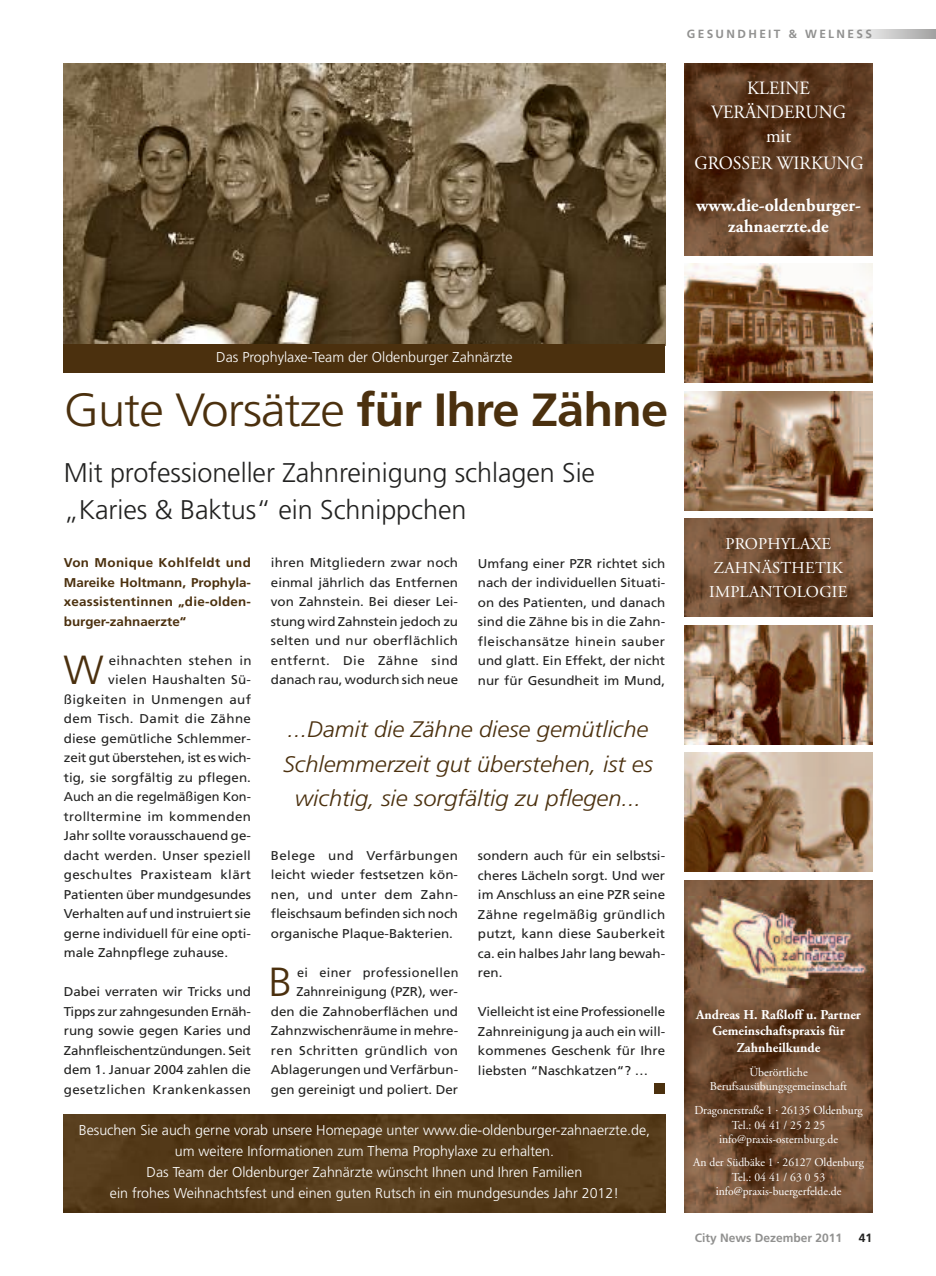
<style>
.page{position:relative;width:936px;height:1276px;background:#fff}
.page>*{position:absolute;margin:0;border:0;box-sizing:border-box;transform-origin:0 0}
.t1{font:300 46.5px "Frutiger";letter-spacing:-.02em;color:#4b300e;scale:1.05 1}
.t2{font:300 40.65px "Frutiger";color:#4b300e;scale:1.05 1}
.t3{font:300 27px/37.5px "Frutiger";color:#222221}
.t4{font:italic 300 22.5px/34.5px "Frutiger";color:#4b300e;text-align:center;scale:1.05 1}
.t5{font:19.5px "Adobe Garamond Pro";color:#fff;scale:.95 1}
.t6{font:18.75px/24px "Adobe Garamond Pro";color:#fff;text-align:center;scale:.95 1}
.t7{font:700 18px/21.6px "Adobe Garamond Pro";color:#fff;text-align:center}
.t8{font:16.5px/24px "Adobe Garamond Pro";letter-spacing:.015em;color:#fff;text-align:center}
.t9{font:300 14.25px/21px "Frutiger";color:#fff;text-align:center}
.t10{font:700 13.5px/16.2px "Adobe Garamond";color:#fff;text-align:center}
.t11{font:12.75px/19.5px "Frutiger";color:#222221;text-align:justify;scale:1.05 1}
.t12{font:12.75px/19.5px "Frutiger";color:#222221;text-align:right}
.t13{font:700 12.75px/19.5px "Frutiger";letter-spacing:.015em;color:#4b300e;text-align:justify;scale:1.05 1}
.t14{font:12.75px "Frutiger";letter-spacing:.03em;color:#222221;scale:1.05 1}
.t15{font:12.75px "Frutiger";letter-spacing:.03em;color:#222221}
.t16{font:12.75px "Frutiger";letter-spacing:.025em;color:#222221;scale:1.05 1}
.t17{font:12px/14.4px "Adobe Garamond";color:#fff;text-align:center}
.t18{font:700 12px "Frutiger";color:#919190}
.t19{font:700 12px "Frutiger";color:#222221}
.t20{font:700 11.85px "Frutiger";letter-spacing:.2em;color:#919190}
.s1{font-weight:700}
</style>
<div class="page">
<img style="left:685px;top:880px;width:187px;height:332px">
<img style="left:685px;top:264px;width:187px;height:119px">
<img style="left:685px;top:391px;width:187px;height:119px">
<img style="left:685px;top:519px;width:187px;height:98px">
<img style="left:685px;top:625px;width:187px;height:119px">
<img style="left:685px;top:753px;width:187px;height:118px">
<img style="left:685px;top:64px;width:187px;height:191px">
<img style="left:688px;top:897px;width:181px;height:90px">
<img style="left:64px;top:1114px;width:601px;height:98px">
<img style="left:64px;top:64px;width:601px;height:280px">
<div style="left:64px;top:344px;width:601px;height:28px;background:#4b300e"></div>
<div style="left:654px;top:1083px;width:11px;height:11px;background:#4b300e"></div>
<svg style="left:856px;top:30px;width:79px;height:8px"></svg>
<p class="t20" style="left:686px;top:29px;width:187px">GESUNDHEIT &amp; WELNESS</p>
<h3 class="t6" style="left:711px;top:78px;width:143px">KLEINE<br>VERÄNDERUNG</h3>
<h3 class="t5" style="left:766px;top:128px;width:28px">mit</h3>
<h3 class="t6" style="left:694px;top:153px;width:179px">GROSSER WIRKUNG</h3>
<h3 class="t7" style="left:696px;top:196px;width:166px">www.die-oldenburger&shy;zahnaerzte.de</h3>
<p class="t9" style="left:216px;top:348px;width:298px">Das Prophylaxe-Team der Oldenburger Zahnärzte</p>
<h1 class="t1" style="left:64px;top:391px;width:577px">Gute Vorsätze <span class="s1">für Ihre Zähne</span></h1>
<h3 class="t3" style="left:64px;top:456px;width:532px">Mit professioneller Zahnreinigung schlagen Sie „Karies &amp; Baktus“ ein Schnippchen</h3>
<p class="t13" style="left:64px;top:554px;width:180px">Von Monique Kohlfeldt und Mareike Holtmann, Prophyla&shy;xeassistentinnen „die-olden&shy;burger-zahnaerzte“</p>
<h2 class="t2" style="left:64px;top:653px;width:40px">W</h2>
<p class="t14" style="left:109px;top:655px;width:138px">eihnachten stehen in</p>
<p class="t16" style="left:108px;top:674px;width:138px">vielen Haushalten Sü-</p>
<p class="t14" style="left:64px;top:694px;width:180px">ßigkeiten in Unmengen auf</p>
<p class="t14" style="left:64px;top:713px;width:180px">dem Tisch. Damit die Zähne</p>
<p class="t11" style="left:64px;top:729px;width:179px">diese gemütliche Schlemmer-</p>
<p class="t11" style="left:64px;top:749px;width:180px">zeit gut überstehen, ist es wich-</p>
<p class="t11" style="left:64px;top:768px;width:180px">tig, sie sorgfältig zu pflegen.</p>
<p class="t12" style="left:64px;top:788px;width:189px">Auch an die regelmäßigen Kon-</p>
<p class="t15" style="left:64px;top:811px;width:189px">trolltermine im kommenden</p>
<p class="t11" style="left:64px;top:827px;width:180px">Jahr sollte vorausschauend ge-</p>
<p class="t11" style="left:64px;top:846px;width:180px">dacht werden. Unser speziell</p>
<p class="t14" style="left:64px;top:869px;width:180px">geschultes Praxisteam klärt</p>
<p class="t11" style="left:64px;top:885px;width:180px">Patienten über mundgesundes</p>
<p class="t11" style="left:64px;top:905px;width:180px">Verhalten auf und instruiert sie</p>
<p class="t11" style="left:64px;top:924px;width:180px">gerne individuell für eine opti-</p>
<p class="t11" style="left:64px;top:944px;width:158px">male Zahnpflege zuhause.</p>
<p class="t11" style="left:64px;top:983px;width:180px">Dabei verraten wir Tricks und Tipps zur zahngesunden Ernäh&shy;rung sowie gegen Karies und Zahnfleischentzündungen. Seit dem 1. Januar 2004 zahlen die gesetzlichen Krankenkassen</p>
<p class="t11" style="left:271px;top:554px;width:180px">ihren Mitgliedern zwar noch einmal jährlich das Entfernen von Zahnstein. Bei dieser Lei&shy;stung wird Zahnstein jedoch zu selten und nur oberflächlich entfernt. Die Zähne sind danach rau, wodurch sich neue</p>
<p class="t11" style="left:478px;top:554px;width:180px">Umfang einer PZR richtet sich nach der individuellen Situati&shy;on des Patienten, und danach sind die Zähne bis in die Zahn&shy;fleischansätze hinein sauber und glatt. Ein Effekt, der nicht nur für Gesundheit im Mund,</p>
<h3 class="t4" style="left:283px;top:714px;width:354px">...Damit die Zähne diese gemütliche<br>Schlemmerzeit gut überstehen, ist es wichtig, sie sorgfältig zu pflegen...</h3>
<p class="t11" style="left:271px;top:846px;width:180px">Belege und Verfärbungen leicht wieder festsetzen kön&shy;nen, und unter dem Zahn&shy;fleischsaum befinden sich noch organische Plaque-Bakterien.</p>
<h2 class="t2" style="left:268px;top:965px;width:24px">B</h2>
<p class="t12" style="left:271px;top:963px;width:189px">ei einer professionellen<br>Zahnreinigung (PZR), wer&shy;den die Zahnoberflächen und<br>Zahnzwischenräume in mehre&shy;ren Schritten gründlich von<br>Ablagerungen und Verfärbun&shy;gen gereinigt und poliert. Der</p>
<p class="t11" style="left:478px;top:847px;width:180px">sondern auch für ein selbstsi&shy;cheres Lächeln sorgt. Und wer im Anschluss an eine PZR seine Zähne regelmäßig gründlich putzt, kann diese Sauberkeit ca. ein halbes Jahr lang bewah&shy;ren.</p>
<p class="t11" style="left:478px;top:1003px;width:180px">Vielleicht ist eine Professionelle Zahnreinigung ja auch ein will&shy;kommenes Geschenk für Ihre liebsten “Naschkatzen“? …</p>
<p class="t9" style="left:79px;top:1121px;width:572px">Besuchen Sie auch gerne vorab unsere Homepage unter www.die-oldenburger-zahnaerzte.de, um weitere Informationen zum Thema Prophylaxe zu erhalten.<br>Das Team der Oldenburger Zahnärzte wünscht Ihnen und Ihren Familien<br>ein frohes Weihnachtsfest und einen guten Rutsch in ein mundgesundes Jahr 2012!</p>
<p class="t8" style="left:709px;top:533px;width:140px">PROPHYLAXE<br>ZAHNÄSTHETIK<br>IMPLANTOLOGIE</p>
<p class="t10" style="left:696px;top:1008px;width:166px">Andreas H. Raßloff u. Partner<br>Gemeinschaftspraxis für<br>Zahnheilkunde</p>
<p class="t17" style="left:710px;top:1065px;width:139px">Überörtliche<br>Berufsausübungsgemeinschaft</p>
<p class="t17" style="left:694px;top:1104px;width:170px">Dragonerstraße 1 · 26135 Oldenburg<br>Tel.: 04 41 / 25 2 25 info@praxis-osternburg.de</p>
<p class="t17" style="left:693px;top:1156px;width:172px">An der Südbäke 1 · 26127 Oldenburg<br>Tel.: 04 41 / 63 0 53 info@praxis-buergerfelde.de</p>
<p class="t18" style="left:695px;top:1233px;width:149px">City News Dezember 2011</p>
<p class="t19" style="left:858px;top:1233px;width:15px">41</p>
</div>
